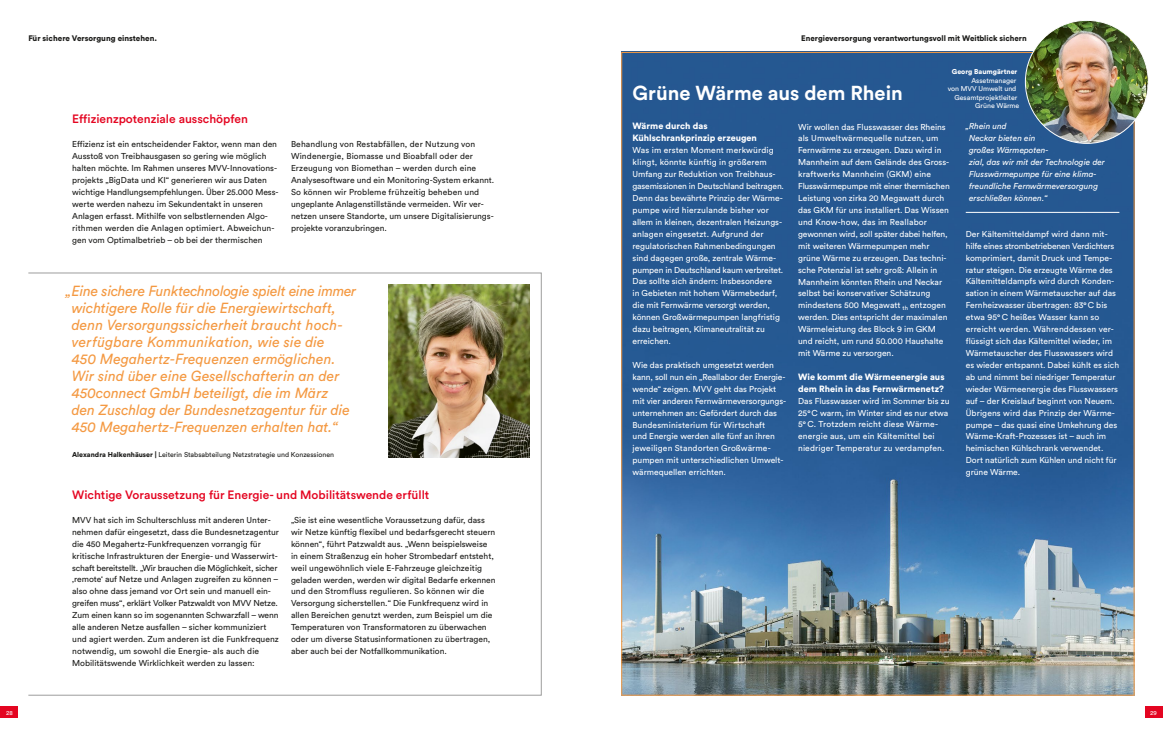
<style>
.page{position:relative;width:1163px;height:738px;background:#fff}
.page>*{position:absolute;margin:0;border:0;box-sizing:border-box;transform-origin:0 0}
.t1{font:700 20px "Circular Pro";color:#fff}
.t2{font:italic 14.5px/17px "Circular Pro";color:#f49942}
.t3{font:500 12px "Circular Pro";color:#e40521}
.t4{font:900 9px/11.9px "Circular Pro";color:#fff}
.t5{font:8.5px/11.9px "Circular Pro";color:#fff}
.t6{font:8.5px/11.9px "Circular Pro";color:#1d1d1b}
.t7{font:italic 8.5px/11.9px "Circular Pro";color:#fff}
.t8{font:900 8px "Circular Pro";color:#1d1d1b}
.t9{font:7px "Circular Pro";color:#1d1d1b}
.t10{font:7px "Circular Pro";color:#fff}
.t11{font:900 7px "Circular Pro";color:#fff}
.t12{font:6px "Circular Pro";color:#fff}
.s1{font-weight:900}
</style>
<div class="page">
<div style="left:0;top:706px;width:17px;height:11px;background:#e40521"></div>
<div style="left:1145px;top:706px;width:17px;height:11px;background:#e40521"></div>
<img style="left:623px;top:54px;width:509px;height:639px">
<svg style="left:28px;top:272px;width:514px;height:423px"></svg>
<hr style="left:965px;top:212px;width:154px;height:1px;background:#fff">
<img style="left:1025px;top:20px;width:123px;height:123px;border-radius:61px">
<img style="left:388px;top:284px;width:142px;height:173px">
<p class="t8" style="left:28px;top:32px;width:130px">Für sichere Versorgung einstehen.</p>
<h3 class="t3" style="left:72px;top:111px;width:177px">Effizienzpotenziale ausschöpfen</h3>
<p class="t6" style="left:72px;top:138px;width:208px">Effizienz ist ein entscheidender Faktor, wenn man den Ausstoß von Treibhausgasen so gering wie möglich halten möchte. Im Rahmen unseres MVV-Innovations&shy;projekts „BigData und KI“ generieren wir aus Daten wichtige Handlungsempfehlungen. Über 25.000 Mess&shy;werte werden nahezu im Sekundentakt in unseren Anlagen erfasst. Mithilfe von selbstlernenden Algo&shy;rithmen werden die Anlagen optimiert. Abweichun&shy;gen vom Optimalbetrieb – ob bei der thermischen</p>
<p class="t6" style="left:291px;top:138px;width:205px">Behandlung von Restabfällen, der Nutzung von Windenergie, Biomasse und Bioabfall oder der Erzeugung von Biomethan – werden durch eine Analysesoftware und ein Monitoring-System erkannt.<br>So können wir Probleme frühzeitig beheben und ungeplante Anlagenstillstände vermeiden. Wir ver&shy;netzen unsere Standorte, um unsere Digitalisierungs&shy;projekte voranzubringen.</p>
<p class="t2" style="left:72px;top:281px;width:286px;text-indent:-6px">„Eine sichere Funktechnologie spielt eine immer wichtigere Rolle für die Energiewirtschaft, denn Versorgungssicherheit braucht hoch&shy;verfügbare Kommunikation, wie sie die<br>450 Megahertz-Frequenzen ermöglichen.<br>Wir sind über eine Gesellschafterin an der 450connect GmbH beteiligt, die im März<br>den Zuschlag der Bundesnetzagentur für die 450 Megahertz-Frequenzen erhalten hat.“</p>
<p class="t9" style="left:72px;top:450px;width:263px"><span class="s1">Alexandra Halkenhäuser |</span> Leiterin Stabsabteilung Netzstrategie und Konzessionen</p>
<h3 class="t3" style="left:72px;top:486px;width:358px">Wichtige Voraussetzung für Energie- und Mobilitätswende erfüllt</h3>
<p class="t6" style="left:72px;top:513px;width:208px">MVV hat sich im Schulterschluss mit anderen Unter&shy;nehmen dafür eingesetzt, dass die Bundesnetzagentur die 450 Megahertz-Funkfrequenzen vorrangig für kritische Infrastrukturen der Energie- und Wasserwirt&shy;schaft bereitstellt. „Wir brauchen die Möglichkeit, sicher ‚remote‘ auf Netze und Anlagen zugreifen zu können – also ohne dass jemand vor Ort sein und manuell ein&shy;greifen muss“, erklärt Volker Patzwaldt von MVV Netze.<br>Zum einen kann so im sogenannten Schwarzfall – wenn alle anderen Netze ausfallen – sicher kommuniziert und agiert werden. Zum anderen ist die Funkfrequenz notwendig, um sowohl die Energie- als auch die Mobilitätswende Wirklichkeit werden zu lassen:</p>
<p class="t6" style="left:291px;top:513px;width:206px">„Sie ist eine wesentliche Voraussetzung dafür, dass wir Netze künftig flexibel und bedarfsgerecht steuern können“, führt Patzwaldt aus. „Wenn beispielsweise in einem Straßenzug ein hoher Strombedarf entsteht, weil ungewöhnlich viele E-Fahrzeuge gleichzeitig geladen werden, werden wir digital Bedarfe erkennen und den Stromfluss regulieren. So können wir die Versorgung sicherstellen.“ Die Funkfrequenz wird in allen Bereichen genutzt werden, zum Beispiel um die Temperaturen von Transformatoren zu überwachen oder um diverse Statusinformationen zu übertragen, aber auch bei der Notfallkommunikation.</p>
<p class="t8" style="left:801px;top:32px;width:227px">Energieversorgung verantwortungsvoll mit Weitblick sichern</p>
<h1 class="t1" style="left:632px;top:79px;width:272px">Grüne Wärme aus dem Rhein</h1>
<p class="t11" style="left:951px;top:67px;width:67px">Georg Baumgärtner</p>
<p class="t10" style="left:971px;top:76px;width:47px">Assetmanager</p>
<p class="t10" style="left:947px;top:84px;width:70px">von MVV Umwelt und</p>
<p class="t10" style="left:954px;top:92px;width:64px">Gesamtprojektleiter</p>
<p class="t10" style="left:975px;top:101px;width:46px">Grüne Wärme</p>
<p class="t4" style="left:632px;top:120px;width:126px">Wärme durch das<br>Kühlschrankprinzip erzeugen</p>
<p class="t5" style="left:632px;top:144px;width:153px">Was im ersten Moment merkwürdig klingt, könnte künftig in größerem Umfang zur Reduktion von Treibhaus&shy;gasemissionen in Deutschland beitragen.<br>Denn das bewährte Prinzip der Wärme&shy;pumpe wird hierzulande bisher vor allem in kleinen, dezentralen Heizungs&shy;anlagen eingesetzt. Aufgrund der regulatorischen Rahmenbedingungen sind dagegen große, zentrale Wärme&shy;pumpen in Deutschland kaum verbreitet.<br>Das sollte sich ändern: Insbesondere<br>in Gebieten mit hohem Wärmebedarf, die mit Fernwärme versorgt werden, können Großwärmepumpen langfristig dazu beitragen, Klimaneutralität zu erreichen.</p>
<p class="t5" style="left:632px;top:358px;width:154px">Wie das praktisch umgesetzt werden kann, soll nun ein „Reallabor der Energie&shy;wende“ zeigen. MVV geht das Projekt mit vier anderen Fernwärmeversorgungs&shy;unternehmen an: Gefördert durch das Bundesministerium für Wirtschaft<br>und Energie werden alle fünf an ihren jeweiligen Standorten Großwärme&shy;pumpen mit unterschiedlichen Umwelt&shy;wärmequellen errichten.</p>
<p class="t5" style="left:798px;top:120px;width:153px">Wir wollen das Flusswasser des Rheins als Umweltwärmequelle nutzen, um Fernwärme zu erzeugen. Dazu wird in Mannheim auf dem Gelände des Gross&shy;kraftwerks Mannheim (GKM) eine Flusswärmepumpe mit einer thermischen Leistung von zirka 20 Megawatt durch das GKM für uns installiert. Das Wissen und Know-how, das im Reallabor gewonnen wird, soll später dabei helfen, mit weiteren Wärmepumpen mehr grüne Wärme zu erzeugen. Das techni&shy;sche Potenzial ist sehr groß: Allein in Mannheim könnten Rhein und Neckar selbst bei konservativer Schätzung mindestens 500 Megawatt <sub>th</sub> entzogen werden. Dies entspricht der maximalen Wärmeleistung des Block 9 im GKM und reicht, um rund 50.000 Haushalte mit Wärme zu versorgen.</p>
<p class="t4" style="left:798px;top:370px;width:148px">Wie kommt die Wärmeenergie aus dem Rhein in das Fernwärmenetz?</p>
<p class="t5" style="left:798px;top:394px;width:153px">Das Flusswasser wird im Sommer bis zu 25°C warm, im Winter sind es nur etwa 5° C. Trotzdem reicht diese Wärme&shy;energie aus, um ein Kältemittel bei niedriger Temperatur zu verdampfen.</p>
<p class="t7" style="left:968px;top:120px;width:137px;text-indent:-3px">„Rhein und<br>Neckar bieten ein<br>großes Wärmepoten-<br>zial, das wir mit der Technologie der<br>Flusswärmepumpe für eine klima&shy;freundliche Fernwärmeversorgung erschließen können.“</p>
<p class="t5" style="left:965px;top:227px;width:155px">Der Kältemitteldampf wird dann mit&shy;hilfe eines strombetriebenen Verdichters komprimiert, damit Druck und Tempe&shy;ratur steigen. Die erzeugte Wärme des Kältemitteldampfs wird durch Konden&shy;sation in einem Wärmetauscher auf das Fernheizwasser übertragen: 83°C bis etwa 95° C heißes Wasser kann so erreicht werden. Währenddessen ver&shy;flüssigt sich das Kältemittel wieder, im Wärmetauscher des Flusswassers wird es wieder entspannt. Dabei kühlt es sich ab und nimmt bei niedriger Temperatur wieder Wärmeenergie des Flusswassers auf – der Kreislauf beginnt von Neuem.<br>Übrigens wird das Prinzip der Wärme&shy;pumpe – das quasi eine Umkehrung des Wärme-Kraft-Prozesses ist – auch im heimischen Kühlschrank verwendet.<br>Dort natürlich zum Kühlen und nicht für grüne Wärme.</p>
<p class="t12" style="left:6px;top:707px;width:8px">28</p>
<p class="t12" style="left:1149px;top:707px;width:8px">29</p>
</div>
